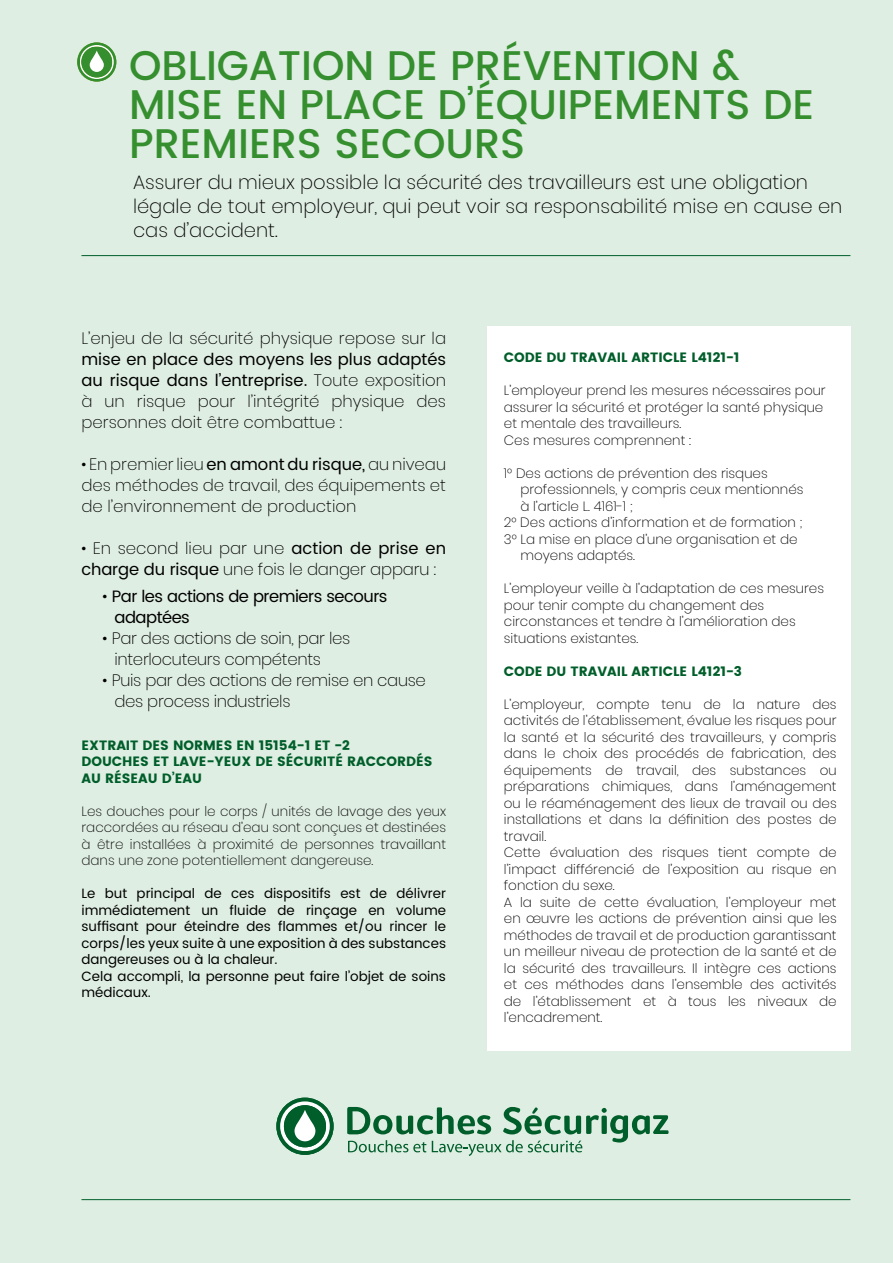
<style>
.page{position:relative;width:893px;height:1263px;background:#dfeee3}
.page>*{position:absolute;margin:0;border:0;box-sizing:border-box;transform-origin:0 0}
.t1{font:500 41.4px/39px "Poppins";color:#358f2e}
.t2{font:200 19.5px/24px "Poppins";color:#000}
.t3{font:200 16.5px/21px "Poppins";color:#000;text-align:justify}
.t4{font:200 16.5px/21px "Poppins";letter-spacing:-.02em;color:#000}
.t5{font:16.5px/21px "Poppins";letter-spacing:-.03em;color:#000}
.t6{font:200 13.5px/16.5px "Poppins";color:#000}
.t7{font:13.5px/16.5px "Poppins";color:#000}
.t8{font:13.5px/16.5px "Poppins";color:#005e2a}
.s1{font-weight:400}
.s2{font-weight:200}
</style>
<div class="page">
<div style="left:487px;top:327px;width:363px;height:724px;background:#fff"></div>
<hr style="left:81px;top:255px;width:769px;height:1px;background:#005e2a">
<hr style="left:81px;top:1199px;width:769px;height:1px;background:#005e2a">
<svg style="left:77px;top:42px;width:39px;height:40px"></svg>
<svg style="left:80px;top:45px;width:34px;height:34px"></svg>
<div style="left:81px;top:47px;width:31px;height:30px;background:#358f2e;border-radius:15px"></div>
<svg style="left:90px;top:51px;width:14px;height:21px"></svg>
<svg style="left:347px;top:1107px;width:322px;height:49px"></svg>
<svg style="left:276px;top:1097px;width:58px;height:58px"></svg>
<svg style="left:280px;top:1101px;width:50px;height:50px"></svg>
<div style="left:284px;top:1105px;width:42px;height:42px;background:#005e2a;border-radius:21px"></div>
<svg style="left:294px;top:1110px;width:21px;height:31px"></svg>
<h1 class="t1" style="left:129px;top:47px;width:686px">OBLIGATION DE PRÉVENTION &amp;<br>MISE EN PLACE D’ÉQUIPEMENTS DE<br>PREMIERS SECOURS</h1>
<h2 class="t2" style="left:133px;top:170px;width:711px">Assurer du mieux possible la sécurité des travailleurs est une obligation légale de tout employeur, qui peut voir sa responsabilité mise en cause en cas d’accident.</h2>
<p class="t3" style="left:81px;top:328px;width:366px">L’enjeu de la sécurité physique repose sur la</p>
<p class="t3" style="left:81px;top:349px;width:366px"><span class="s1">mise en place des moyens les plus adaptés au risque dans l’entreprise.</span> Toute exposition à un risque pour l’intégrité physique des personnes doit être combattue :</p>
<p class="t3" style="left:81px;top:454px;width:366px">• En premier lieu <span class="s1">en amont du risque,</span> au niveau des méthodes de travail, des équipements et de l’environnement de production</p>
<p class="t3" style="left:81px;top:538px;width:366px">• En second lieu par une <span class="s1">action de prise en charge du risque</span> une fois le danger apparu :</p>
<p class="t5" style="left:114px;top:586px;width:275px;text-indent:-12px"><span class="s2">•</span> Par les actions de premiers secours adaptées</p>
<p class="t4" style="left:114px;top:628px;width:237px;text-indent:-12px">• Par des actions de soin, par les interlocuteurs compétents</p>
<p class="t4" style="left:114px;top:670px;width:313px;text-indent:-12px">• Puis par des actions de remise en cause des process industriels</p>
<p class="t8" style="left:81px;top:737px;width:352px">EXTRAIT DES NORMES EN 15154-1 ET -2<br>DOUCHES ET LAVE-YEUX DE SÉCURITÉ RACCORDÉS<br>AU RÉSEAU D’EAU</p>
<p class="t6" style="left:81px;top:803px;width:366px;text-align:justify">Les douches pour le corps / unités de lavage des yeux raccordées au réseau d’eau sont conçues et destinées à être installées à proximité de personnes travaillant dans une zone potentiellement dangereuse.</p>
<p class="t7" style="left:81px;top:886px;width:366px">Le but principal de ces dispositifs est de délivrer immédiatement un fluide de rinçage en volume suffisant pour éteindre des flammes et/ou rincer le corps/les yeux suite à une exposition à des substances dangereuses ou à la chaleur.<br>Cela accompli, la personne peut faire l’objet de soins médicaux.</p>
<p class="t8" style="left:504px;top:349px;width:237px">CODE DU TRAVAIL ARTICLE L4121-1</p>
<p class="t6" style="left:504px;top:382px;width:323px">L’employeur prend les mesures nécessaires pour assurer la sécurité et protéger la santé physique et mentale des travailleurs.<br>Ces mesures comprennent :</p>
<p class="t6" style="left:504px;top:465px;width:265px">1° Des actions de prévention des risques</p>
<p class="t6" style="left:520px;top:481px;width:285px">professionnels, y compris ceux mentionnés</p>
<p class="t6" style="left:520px;top:498px;width:113px">à l’article L. 4161-1 ;</p>
<p class="t6" style="left:504px;top:514px;width:300px">2° Des actions d’information et de formation ;</p>
<p class="t6" style="left:504px;top:531px;width:295px">3° La mise en place d’une organisation et de</p>
<p class="t6" style="left:520px;top:547px;width:116px">moyens adaptés.</p>
<p class="t6" style="left:504px;top:580px;width:322px">L’employeur veille à l’adaptation de ces mesures pour tenir compte du changement des circonstances et tendre à l’amélioration des situations existantes.</p>
<p class="t8" style="left:504px;top:663px;width:240px">CODE DU TRAVAIL ARTICLE L4121-3</p>
<p class="t6" style="left:504px;top:696px;width:334px">L’employeur, compte tenu de la nature des activités de l’établissement, évalue les risques pour la santé et la sécurité des travailleurs, y compris dans le choix des procédés de fabrication, des équipements de travail, des substances ou préparations chimiques, dans l’aménagement ou le réaménagement des lieux de travail ou des installations et dans la définition des postes de travail.<br>Cette évaluation des risques tient compte de l’impact différencié de l’exposition au risque en fonction du sexe.<br>A la suite de cette évaluation, l’employeur met en œuvre les actions de prévention ainsi que les méthodes de travail et de production garantissant un meilleur niveau de protection de la santé et de la sécurité des travailleurs. Il intègre ces actions et ces méthodes dans l’ensemble des activités de l’établissement et à tous les niveaux de l’encadrement.</p>
</div>
